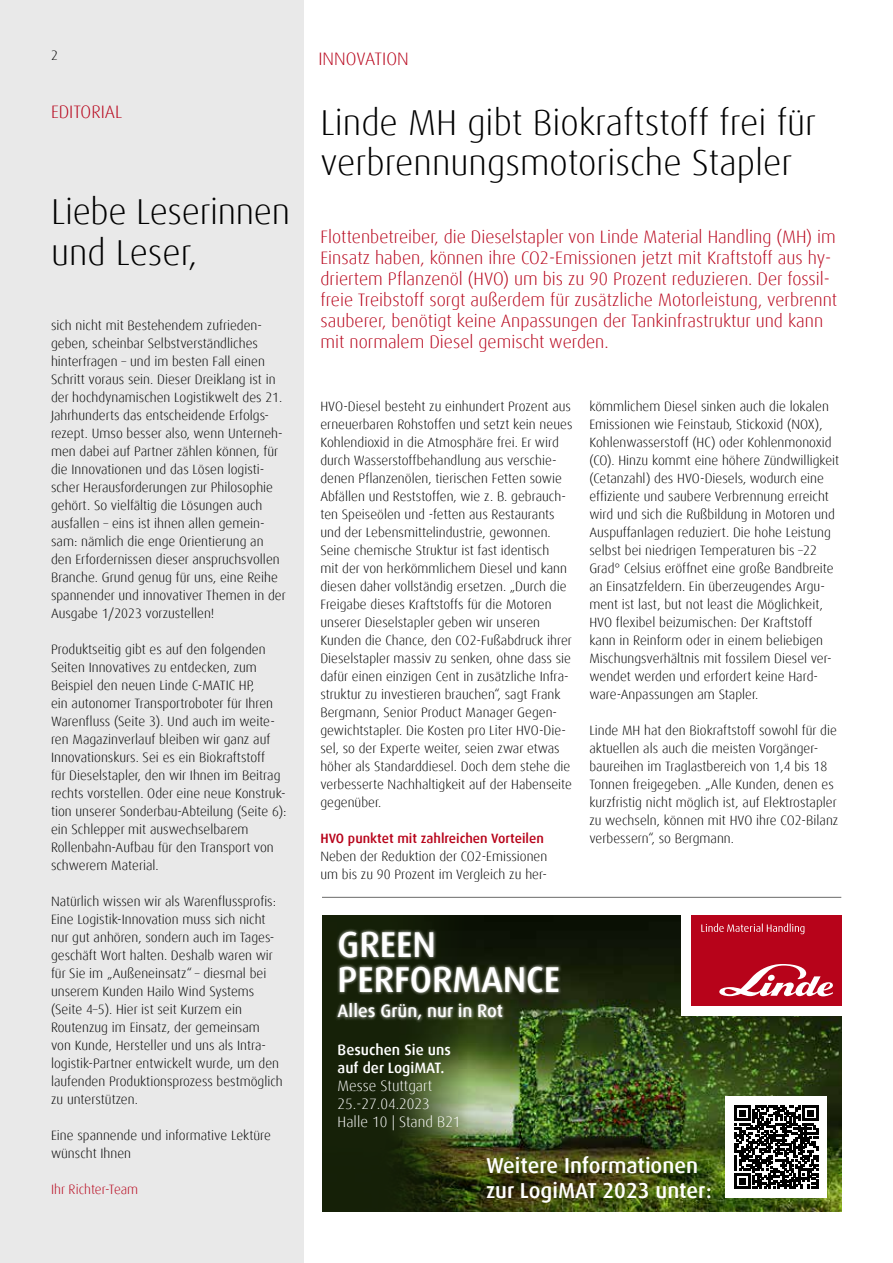
<style>
.page{position:relative;width:893px;height:1263px;background:#fff}
.page>*{position:absolute;margin:0;border:0;box-sizing:border-box;transform-origin:0 0}
.t1{font:300 36px/40.5px "Dax Offc Pro";color:#000}
.t2{font:500 36px/34.5px "Dax Offc Pro";color:#fff}
.t3{font:500 21.6px/24.8px "Dax Offc Pro";color:#fff}
.t4{font:300 18px/21px "Dax Offc Pro";color:#b7031a}
.t5{font:500 18px "Dax Offc Pro";color:#fff}
.t6{font:300 15px/18px "Dax Offc Pro";color:#fff}
.t7{font:500 15px/18px "Dax Offc Pro";color:#fff}
.t8{font:300 13.5px/18px "Dax Offc Pro";color:#000}
.t9{font:500 13.5px "Dax Offc Pro";color:#b7031a}
.t10{font:300 13.5px "Dax Offc Pro";color:#b7031a}
</style>
<div class="page">
<div style="left:0;top:0;width:304px;height:1263px;background:#e9e9e9"></div>
<img style="left:322px;top:915px;width:519px;height:297px">
<div style="left:725px;top:1096px;width:102px;height:102px;background:#fff"></div>
<svg style="left:734px;top:1105px;width:84px;height:84px"></svg>
<div style="left:681px;top:907px;width:172px;height:108px;background:#fff"></div>
<div style="left:692px;top:915px;width:150px;height:90px;background:#b7031a"></div>
<svg style="left:701px;top:923px;width:132px;height:73px"></svg>
<div style="left:334px;top:928px;width:228px;height:95px;background:#fff;opacity:.75"></div>
<hr style="left:322px;top:897px;width:519px;height:1px;background:#6a6a69">
<p class="t8" style="left:51px;top:46px;width:8px">2</p>
<h3 class="t4" style="left:318px;top:48px;width:92px">INNOVATION</h3>
<h3 class="t4" style="left:51px;top:102px;width:73px">EDITORIAL</h3>
<h1 class="t1" style="left:51px;top:192px;width:241px">Liebe Leserinnen und Leser,</h1>
<p class="t8" style="left:51px;top:316px;width:236px">sich nicht mit Bestehendem zufrieden&shy;geben, scheinbar Selbstverständliches hinterfragen – und im besten Fall einen Schritt voraus sein. Dieser Dreiklang ist in der hochdynamischen Logistikwelt des 21.<br>Jahrhunderts das entscheidende Erfolgs&shy;rezept. Umso besser also, wenn Unterneh&shy;men dabei auf Partner zählen können, für die Innovationen und das Lösen logisti&shy;scher Herausforderungen zur Philosophie gehört. So vielfältig die Lösungen auch ausfallen – eins ist ihnen allen gemein&shy;sam: nämlich die enge Orientierung an den Erfordernissen dieser anspruchsvollen Branche. Grund genug für uns, eine Reihe spannender und innovativer Themen in der Ausgabe 1/2023 vorzustellen!</p>
<p class="t8" style="left:51px;top:640px;width:237px">Produktseitig gibt es auf den folgenden Seiten Innovatives zu entdecken, zum Beispiel den neuen Linde C-MATIC HP,<br>ein autonomer Transportroboter für Ihren Warenfluss (Seite 3). Und auch im weite&shy;ren Magazinverlauf bleiben wir ganz auf Innovationskurs. Sei es ein Biokraftstoff<br>für Dieselstapler, den wir Ihnen im Beitrag rechts vorstellen. Oder eine neue Konstruk&shy;tion unserer Sonderbau-Abteilung (Seite 6): ein Schlepper mit auswechselbarem Rollenbahn-Aufbau für den Transport von schwerem Material.</p>
<p class="t8" style="left:51px;top:892px;width:233px">Natürlich wissen wir als Warenflussprofis:<br>Eine Logistik-Innovation muss sich nicht nur gut anhören, sondern auch im Tages&shy;geschäft Wort halten. Deshalb waren wir für Sie im „Außeneinsatz“ – diesmal bei unserem Kunden Hailo Wind Systems (Seite 4–5). Hier ist seit Kurzem ein Routenzug im Einsatz, der gemeinsam von Kunde, Hersteller und uns als Intra&shy;logistik-Partner entwickelt wurde, um den laufenden Produktionsprozess bestmöglich zu unterstützen.</p>
<p class="t8" style="left:51px;top:1126px;width:221px">Eine spannende und informative Lektüre wünscht Ihnen</p>
<p class="t10" style="left:51px;top:1180px;width:89px">Ihr Richter-Team</p>
<h1 class="t1" style="left:320px;top:102px;width:497px">Linde MH gibt Biokraftstoff frei für verbrennungsmotorische Stapler</h1>
<p class="t4" style="left:321px;top:226px;width:518px">Flottenbetreiber, die Dieselstapler von Linde Material Handling (MH) im Einsatz haben, können ihre CO2-Emissionen jetzt mit Kraftstoff aus hy&shy;driertem Pflanzenöl (HVO) um bis zu 90 Prozent reduzieren. Der fossil&shy;freie Treibstoff sorgt außerdem für zusätzliche Motorleistung, verbrennt sauberer, benötigt keine Anpassungen der Tankinfrastruktur und kann mit normalem Diesel gemischt werden.</p>
<p class="t8" style="left:320px;top:397px;width:254px">HVO-Diesel besteht zu einhundert Prozent aus erneuerbaren Rohstoffen und setzt kein neues Kohlendioxid in die Atmosphäre frei. Er wird durch Wasserstoffbehandlung aus verschie&shy;denen Pflanzenölen, tierischen Fetten sowie Abfällen und Reststoffen, wie z. B. gebrauch&shy;ten Speiseölen und -fetten aus Restaurants und der Lebensmittelindustrie, gewonnen.<br>Seine chemische Struktur ist fast identisch<br>mit der von herkömmlichem Diesel und kann diesen daher vollständig ersetzen. „Durch die Freigabe dieses Kraftstoffs für die Motoren unserer Dieselstapler geben wir unseren Kunden die Chance, den CO2-Fußabdruck ihrer Dieselstapler massiv zu senken, ohne dass sie dafür einen einzigen Cent in zusätzliche Infra&shy;struktur zu investieren brauchen“, sagt Frank Bergmann, Senior Product Manager Gegen&shy;gewichtstapler. Die Kosten pro Liter HVO-Die&shy;sel, so der Experte weiter, seien zwar etwas höher als Standarddiesel. Doch dem stehe die verbesserte Nachhaltigkeit auf der Habenseite gegenüber.</p>
<p class="t9" style="left:320px;top:830px;width:225px">HVO punktet mit zahlreichen Vorteilen</p>
<p class="t8" style="left:320px;top:847px;width:228px">Neben der Reduktion der CO2-Emissionen um bis zu 90 Prozent im Vergleich zu her-</p>
<p class="t8" style="left:589px;top:397px;width:251px">kömmlichem Diesel sinken auch die lokalen Emissionen wie Feinstaub, Stickoxid (NOX), Kohlenwasserstoff (HC) oder Kohlenmonoxid (CO). Hinzu kommt eine höhere Zündwilligkeit (Cetanzahl) des HVO-Diesels, wodurch eine effiziente und saubere Verbrennung erreicht wird und sich die Rußbildung in Motoren und Auspuffanlagen reduziert. Die hohe Leistung selbst bei niedrigen Temperaturen bis –22<br>Grad° Celsius eröffnet eine große Bandbreite an Einsatzfeldern. Ein überzeugendes Argu&shy;ment ist last, but not least die Möglichkeit, HVO flexibel beizumischen: Der Kraftstoff kann in Reinform oder in einem beliebigen Mischungsverhältnis mit fossilem Diesel ver&shy;wendet werden und erfordert keine Hard&shy;ware-Anpassungen am Stapler.</p>
<p class="t8" style="left:589px;top:721px;width:250px">Linde MH hat den Biokraftstoff sowohl für die aktuellen als auch die meisten Vorgänger&shy;baureihen im Traglastbereich von 1,4 bis 18<br>Tonnen freigegeben. „Alle Kunden, denen es kurzfristig nicht möglich ist, auf Elektrostapler zu wechseln, können mit HVO ihre CO2-Bilanz verbessern“, so Bergmann.</p>
<h1 class="t2" style="left:338px;top:928px;width:224px">GREEN<br>PERFORMANCE</h1>
<h3 class="t5" style="left:338px;top:999px;width:167px">Alles Grün, nur in Rot</h3>
<p class="t7" style="left:338px;top:1041px;width:115px">Besuchen Sie uns auf der LogiMAT.</p>
<p class="t6" style="left:338px;top:1077px;width:124px">Messe Stuttgart<br>25.-27.04.2023<br>Halle 10 | Stand B21</p>
<h2 class="t3" style="left:486px;top:1154px;width:227px">Weitere Informationen zur LogiMAT 2023 unter:</h2>
</div>
